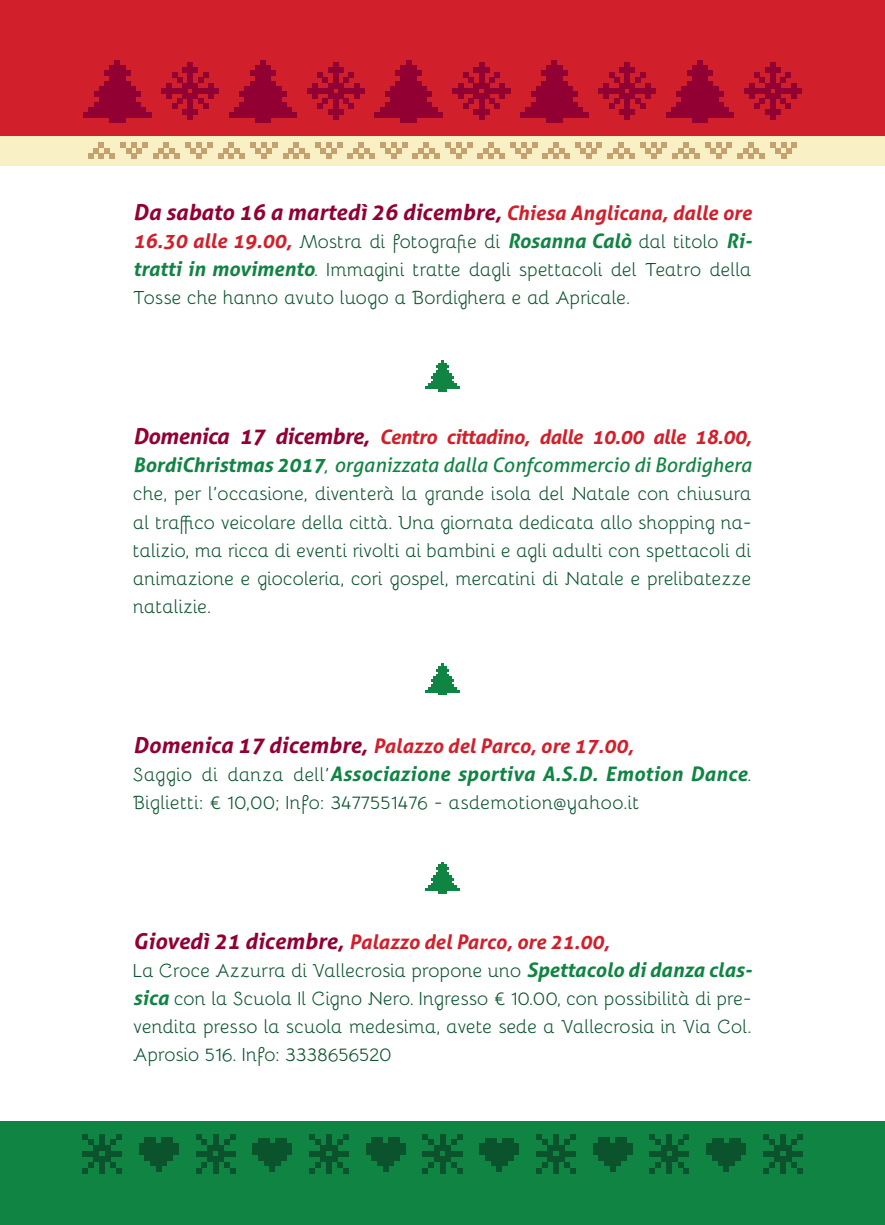
<style>
.page{position:relative;width:885px;height:1225px;background:#fff}
.page>*{position:absolute;margin:0;border:0;box-sizing:border-box;transform-origin:0 0}
.t1{font:italic 700 22px "Aller";color:#920033}
.t2{font:italic 20px/28px "Aller";color:#108443}
.t3{font:italic 700 20px/28px "Aller";letter-spacing:.015em;color:#108443}
.t4{font:italic 700 20px "Aller";color:#d1202b}
.t5{font:19px/28px "Bellota";color:#0b532d;text-align:justify}
.s1{font-size:20px;color:#d1202b}
.s2{font-family:"Aller";font-weight:700;font-style:italic;font-size:20px;color:#d1202b}
.s3{font-family:"Aller";font-weight:700;font-style:italic;font-size:20px;color:#108443}
.s4{font-weight:700;font-size:22px;color:#920033}
.s5{font-weight:700;color:#d1202b}
.s6{font-weight:700}
.s7{font-family:"Bellota";font-weight:700;font-size:19px}
.s8{font-size:22px;color:#920033}
.s9{color:#d1202b}
.s10{font-family:"Bellota";font-weight:400;font-style:normal;font-size:19px;color:#0b532d}
</style>
<div class="page">
<svg style="left:425px;top:360px;width:34px;height:31px"></svg>
<svg style="left:425px;top:663px;width:34px;height:32px"></svg>
<svg style="left:425px;top:862px;width:34px;height:31px"></svg>
<div style="left:0;top:0;width:884px;height:137px;background:#d1202b"></div>
<div style="left:0;top:136px;width:884px;height:29px;background:#f9f0c6"></div>
<svg style="left:88px;top:143px;width:59px;height:16px"></svg>
<svg style="left:153px;top:143px;width:59px;height:16px"></svg>
<svg style="left:218px;top:143px;width:59px;height:16px"></svg>
<svg style="left:283px;top:143px;width:59px;height:16px"></svg>
<svg style="left:348px;top:143px;width:156px;height:16px"></svg>
<svg style="left:510px;top:143px;width:59px;height:16px"></svg>
<svg style="left:575px;top:143px;width:59px;height:16px"></svg>
<svg style="left:640px;top:143px;width:59px;height:16px"></svg>
<svg style="left:705px;top:143px;width:92px;height:16px"></svg>
<svg style="left:84px;top:60px;width:67px;height:63px"></svg>
<svg style="left:229px;top:60px;width:68px;height:63px"></svg>
<svg style="left:375px;top:60px;width:67px;height:63px"></svg>
<svg style="left:520px;top:60px;width:68px;height:63px"></svg>
<svg style="left:666px;top:60px;width:67px;height:63px"></svg>
<svg style="left:162px;top:62px;width:57px;height:57px"></svg>
<svg style="left:307px;top:62px;width:57px;height:57px"></svg>
<svg style="left:453px;top:62px;width:57px;height:57px"></svg>
<svg style="left:598px;top:62px;width:57px;height:57px"></svg>
<svg style="left:744px;top:62px;width:57px;height:57px"></svg>
<div style="left:0;top:1121px;width:884px;height:104px;background:#108443"></div>
<svg style="left:82px;top:1134px;width:40px;height:39px"></svg>
<div style="left:162px;top:1137px;width:5px;height:17px;background:#0b532d"></div>
<div style="left:167px;top:1137px;width:6px;height:17px;background:#0b532d"></div>
<div style="left:150px;top:1137px;width:6px;height:17px;background:#0b532d"></div>
<div style="left:145px;top:1137px;width:5px;height:17px;background:#0b532d"></div>
<svg style="left:139px;top:1143px;width:40px;height:28px"></svg>
<svg style="left:196px;top:1134px;width:39px;height:39px"></svg>
<div style="left:252px;top:1143px;width:34px;height:6px;background:#0b532d"></div>
<div style="left:252px;top:1149px;width:34px;height:5px;background:#0b532d"></div>
<svg style="left:258px;top:1138px;width:34px;height:28px"></svg>
<div style="left:269px;top:1160px;width:6px;height:11px;background:#0b532d"></div>
<svg style="left:309px;top:1134px;width:40px;height:39px"></svg>
<div style="left:388px;top:1137px;width:6px;height:17px;background:#0b532d"></div>
<div style="left:394px;top:1137px;width:6px;height:17px;background:#0b532d"></div>
<div style="left:377px;top:1137px;width:6px;height:17px;background:#0b532d"></div>
<div style="left:371px;top:1137px;width:6px;height:17px;background:#0b532d"></div>
<svg style="left:366px;top:1143px;width:5px;height:11px"></svg>
<div style="left:371px;top:1154px;width:23px;height:6px;background:#0b532d"></div>
<svg style="left:377px;top:1143px;width:28px;height:28px"></svg>
<svg style="left:422px;top:1134px;width:40px;height:39px"></svg>
<div style="left:479px;top:1143px;width:34px;height:6px;background:#0b532d"></div>
<div style="left:479px;top:1149px;width:34px;height:5px;background:#0b532d"></div>
<svg style="left:485px;top:1138px;width:34px;height:28px"></svg>
<div style="left:496px;top:1160px;width:6px;height:11px;background:#0b532d"></div>
<svg style="left:536px;top:1134px;width:39px;height:39px"></svg>
<div style="left:615px;top:1137px;width:6px;height:17px;background:#0b532d"></div>
<div style="left:621px;top:1137px;width:5px;height:17px;background:#0b532d"></div>
<div style="left:604px;top:1137px;width:5px;height:17px;background:#0b532d"></div>
<div style="left:598px;top:1137px;width:6px;height:17px;background:#0b532d"></div>
<svg style="left:593px;top:1143px;width:5px;height:11px"></svg>
<div style="left:598px;top:1154px;width:23px;height:6px;background:#0b532d"></div>
<svg style="left:604px;top:1143px;width:28px;height:28px"></svg>
<svg style="left:649px;top:1134px;width:40px;height:39px"></svg>
<div style="left:706px;top:1143px;width:34px;height:6px;background:#0b532d"></div>
<div style="left:706px;top:1149px;width:34px;height:5px;background:#0b532d"></div>
<svg style="left:712px;top:1138px;width:34px;height:28px"></svg>
<div style="left:723px;top:1160px;width:6px;height:11px;background:#0b532d"></div>
<svg style="left:763px;top:1134px;width:39px;height:39px"></svg>
<p class="t1" style="left:133px;top:199px;width:619px">Da sabato 16 a martedì 26 dicembre, <span class="s1">Chiesa Anglicana, dalle ore</span></p>
<p class="t5" style="left:133px;top:227px;width:620px"><span class="s2">16.30 alle 19.00,</span> Mostra di fotografie di <span class="s3">Rosanna Calò</span> dal titolo <span class="s3">Ri&shy;tratti in movimento</span>. Immagini tratte dagli spettacoli del Teatro della Tosse che hanno avuto luogo a Bordighera e ad Apricale.</p>
<p class="t2" style="left:133px;top:423px;width:619px"><span class="s4">Domenica 17 dicembre,</span> <span class="s5">Centro cittadino, dalle 10.00 alle 18.00,<br></span><span class="s6">BordiChristmas 2017</span><span class="s7">,</span> organizzata dalla Confcommercio di Bordighera</p>
<p class="t5" style="left:133px;top:479px;width:620px">che, per l’occasione, diventerà la grande isola del Natale con chiusura al traffico veicolare della città. Una giornata dedicata allo shopping na&shy;talizio, ma ricca di eventi rivolti ai bambini e agli adulti con spettacoli di animazione e giocoleria, cori gospel, mercatini di Natale e prelibatezze natalizie.</p>
<p class="t3" style="left:133px;top:731px;width:619px"><span class="s8">Domenica 17 dicembre,</span> <span class="s9">Palazzo del Parco, ore 17.00,<br></span><span class="s10">Saggio di danza dell’</span>Associazione sportiva A.S.D. Emotion Dance<span class="s10">.</span></p>
<p class="t5" style="left:133px;top:787px;width:508px">Biglietti: € 10,00; Info: 3477551476 - asdemotion@yahoo.it</p>
<p class="t4" style="left:133px;top:929px;width:478px"><span class="s8">Giovedì 21 dicembre,</span> Palazzo del Parco, ore 21.00,</p>
<p class="t5" style="left:133px;top:955px;width:620px">La Croce Azzurra di Vallecrosia propone uno <span class="s3">Spettacolo di danza clas&shy;sica</span> con la Scuola Il Cigno Nero. Ingresso € 10.00, con possibilità di pre&shy;vendita presso la scuola medesima, avete sede a Vallecrosia in Via Col.<br>Aprosio 516. Info: 3338656520</p>
</div>
